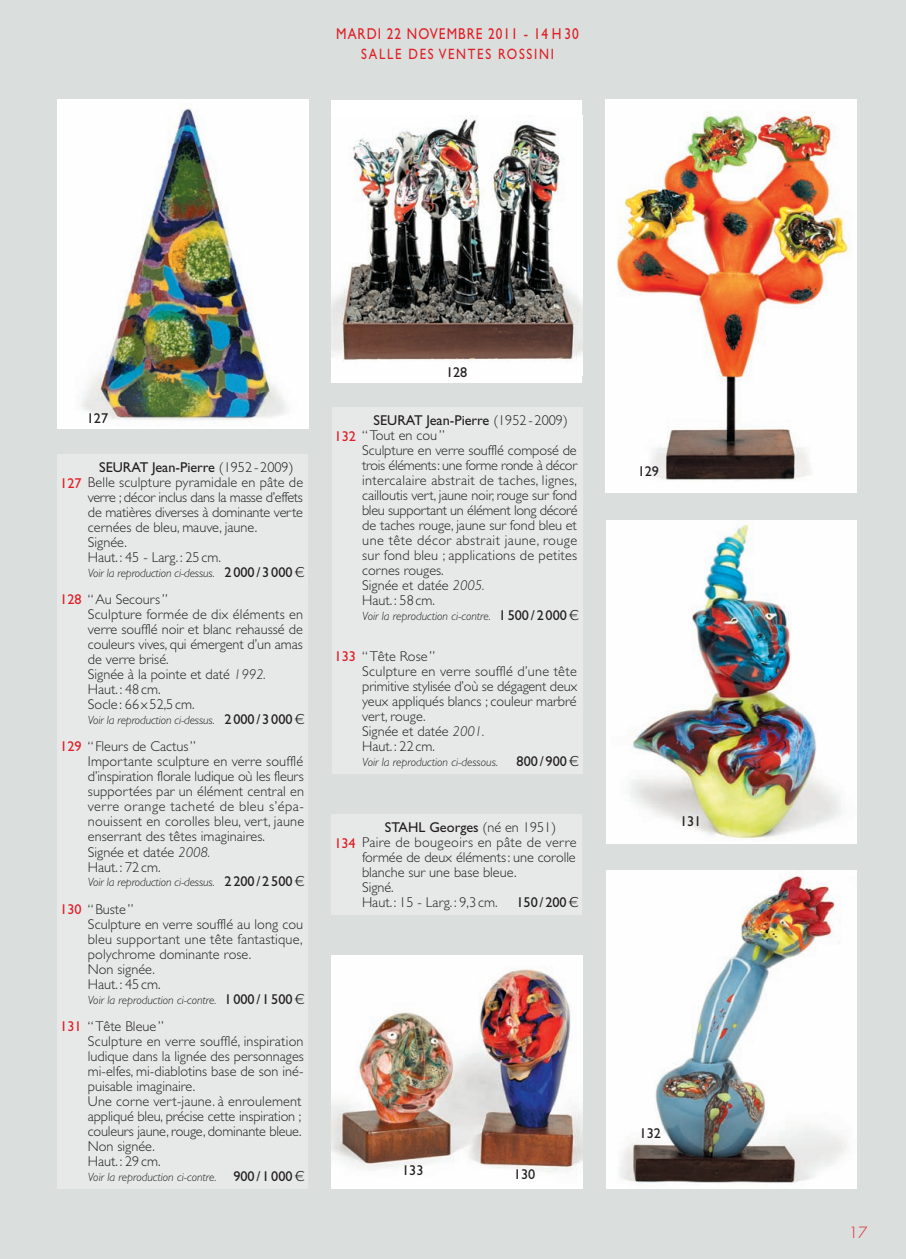
<style>
.page{position:relative;width:906px;height:1259px;background:#fff}
.page>*{position:absolute;margin:0;border:0;box-sizing:border-box;transform-origin:0 0}
.t1{font:15.75px "Gill Sans";letter-spacing:.075em;color:#e01f26;scale:.85 1}
.t2{font:15px "Gill Sans";letter-spacing:.135em;color:#e01f26;scale:.85 1}
.t3{font:300 15px "Futura";color:#e01f26}
.t4{font:300 14.25px/15px "Gill Sans";color:#231f20}
.t5{font:300 14.25px/30px "Gill Sans";letter-spacing:-.025em;color:#231f20;text-align:center}
.t6{font:14.25px "Gill Sans";color:#231f20}
.t7{font:300 14.25px "Gill Sans";letter-spacing:.025em;color:#231f20}
.t8{font:italic 300 12px "Gill Sans";color:#231f20}
.s1{font-weight:400}
.s2{font-weight:400;font-style:normal;font-size:14.25px}
.s3{font-weight:400;color:#e01f26}
.s4{font-style:italic}
</style>
<div class="page">
<div style="left:6px;top:0;width:900px;height:1258px;background:#dadedd"></div>
<div style="left:332px;top:408px;width:250px;height:366px;background:#e7e9e9"></div>
<div style="left:331px;top:814px;width:251px;height:100px;background:#e7e9e9"></div>
<div style="left:0;top:0;width:6px;height:1258px;background:#dadedd"></div>
<div style="left:57px;top:454px;width:251px;height:734px;background:#e7e9e9"></div>
<img style="left:57px;top:100px;width:251px;height:328px">
<div style="left:332px;top:100px;width:250px;height:282px;background:#fff"></div>
<img style="left:332px;top:118px;width:250px;height:244px">
<img style="left:332px;top:955px;width:250px;height:233px">
<img style="left:606px;top:100px;width:251px;height:393px">
<img style="left:606px;top:871px;width:251px;height:317px">
<img style="left:606px;top:520px;width:251px;height:323px">
<p class="t1" style="left:336px;top:28px;width:287px">MARDI 22 NOVEMBRE 2011 - 14 H 30</p>
<p class="t2" style="left:361px;top:48px;width:228px">SALLE DES VENTES ROSSINI</p>
<p class="t6" style="left:87px;top:413px;width:23px">127</p>
<p class="t5" style="left:88px;top:453px;width:216px"><span class="s1">SEURAT Jean-Pierre</span> (1952-2009) verre ; décor inclus dans la masse d’effets</p>
<p class="t4" style="left:88px;top:506px;width:216px">de matières diverses à dominante verte cernées de bleu, mauve, jaune.<br>Signée.<br>Haut. : 45 - Larg. : 25 cm.</p>
<p class="t8" style="left:88px;top:568px;width:206px">Voir la reproduction ci-dessus. <span class="s2">2000 / 3 000</span></p>
<p class="t4" style="left:88px;top:593px;width:217px;text-indent:-28px"><span class="s3">128</span> “ Au Secours ”<br>Sculpture formée de dix éléments en verre soufflé noir et blanc rehaussé de couleurs vives, qui émergent d’un amas de verre brisé.<br>Signée à la pointe et daté <span class="s4">1992.<br></span>Haut. : 48 cm.<br>Socle: 66x52,5 cm.</p>
<p class="t8" style="left:88px;top:716px;width:206px">Voir la reproduction ci-dessus. <span class="s2">2000 / 3000</span></p>
<p class="t4" style="left:88px;top:740px;width:218px;text-indent:-28px"><span class="s3">129</span> “ Fleurs de Cactus ”<br>Importante sculpture en verre soufflé d’inspiration florale ludique où les fleurs supportées par un élément central en verre orange tacheté de bleu s’épa - nouissent en corolles bleu, vert, jaune enserrant des têtes imaginaires.<br>Signée et datée <span class="s4">2008.<br></span>Haut. : 72 cm.</p>
<p class="t8" style="left:88px;top:878px;width:206px">Voir la reproduction ci-dessus. <span class="s2">2200 / 2500</span></p>
<p class="t4" style="left:88px;top:902px;width:217px;text-indent:-28px"><span class="s3">130</span> “ Buste ”<br>Sculpture en verre soufflé au long cou bleu supportant une tête fantastique, polychrome dominante rose.<br>Non signée.<br>Haut. : 45 cm.</p>
<p class="t8" style="left:88px;top:995px;width:206px">Voir la reproduction ci-contre. <span class="s2">1000/1500</span></p>
<p class="t4" style="left:88px;top:1020px;width:217px;text-indent:-28px"><span class="s3">131</span> “ Tête Bleue ”<br>Sculpture en verre soufflé, inspiration ludique dans la lignée des personnages mi-elfes, mi-diablotins base de son iné - puisable imaginaire.<br>Une corne vert-jaune. à enroulement appliqué bleu, précise cette inspiration ; couleurs jaune, rouge, dominante bleue.<br>Non signée.<br>Haut. : 29 cm.</p>
<p class="t8" style="left:88px;top:1172px;width:206px">Voir la reproduction ci-contre. <span class="s2">900 / 1000</span></p>
<p class="t4" style="left:60px;top:476px;width:244px"><span class="s3">127</span> Belle sculpture pyramidale en pâte de</p>
<p class="t6" style="left:446px;top:367px;width:23px">128</p>
<p class="t4" style="left:362px;top:407px;width:216px;line-height:30px;text-align:center"><span class="s1">SEURAT Jean-Pierre</span> (1952-2009)<br>Sculpture en verre soufflé composé de</p>
<p class="t4" style="left:362px;top:459px;width:217px">trois éléments: une forme ronde à décor intercalaire abstrait de taches, lignes, cailloutis vert, jaune noir, rouge sur fond bleu supportant un élément long décoré de taches rouge, jaune sur fond bleu et une tête décor abstrait jaune, rouge sur fond bleu ; applications de petites cornes rouges.<br>Signée et datée <span class="s4">2005.<br></span>Haut. : 58 cm.</p>
<p class="t8" style="left:362px;top:612px;width:206px">Voir la reproduction ci-contre. <span class="s2">1500 / 2000</span></p>
<p class="t4" style="left:362px;top:650px;width:216px;text-indent:-28px"><span class="s3">133</span> “ Tête Rose ”<br>Sculpture en verre soufflé d’une tête primitive stylisée d’où se dégagent deux yeux appliqués blancs ; couleur marbré vert, rouge.<br>Signée et datée <span class="s4">2001.<br></span>Haut. : 22 cm.</p>
<p class="t8" style="left:362px;top:757px;width:137px">Voir la reproduction ci-dessous.</p>
<p class="t6" style="left:516px;top:756px;width:52px">800 / 900</p>
<p class="t4" style="left:335px;top:429px;width:111px"><span class="s3">132</span> “ Tout en cou ”</p>
<p class="t4" style="left:362px;top:813px;width:215px;line-height:30px;text-align:center"><span class="s1">STAHL Georges</span> (né en 1951) formée de deux éléments: une corolle</p>
<p class="t4" style="left:362px;top:866px;width:156px">blanche sur une base bleue.<br>Signé.<br>Haut. : 15 - Larg. : 9,3 cm.</p>
<p class="t7" style="left:334px;top:837px;width:244px"><span class="s3">134</span> Paire de bougeoirs en pâte de verre</p>
<p class="t6" style="left:516px;top:897px;width:52px">150 / 200</p>
<p class="t6" style="left:402px;top:1164px;width:23px">133</p>
<p class="t6" style="left:514px;top:1169px;width:23px">130</p>
<p class="t6" style="left:637px;top:466px;width:23px">129</p>
<p class="t6" style="left:680px;top:816px;width:23px">131</p>
<p class="t6" style="left:639px;top:1127px;width:23px">132</p>
<p class="t3" style="left:849px;top:1225px;width:20px">17</p>
</div>
